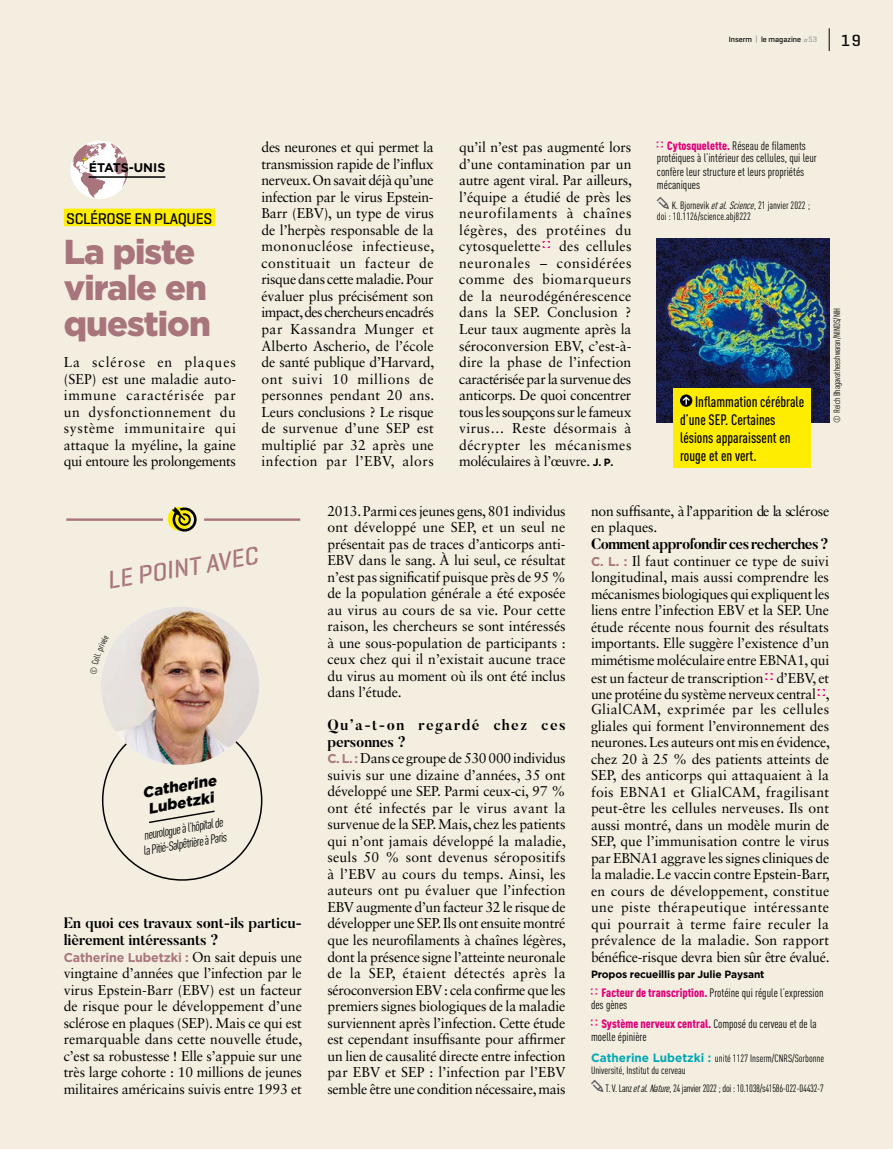
<style>
.page{position:relative;width:893px;height:1149px;background:#fff}
.page>*{position:absolute;margin:0;border:0;box-sizing:border-box;transform-origin:0 0}
.t1{font:900 34.5px/36px "Gotham";letter-spacing:-.025em;color:#a8757d}
.t2{font:italic 500 25.65px "Geogrotesque Stencil A";color:#a8757d}
.t3{font:500 16.5px "Geogrotesque Stencil A";color:#000}
.t4{font:500 15.9px "Geogrotesque Stencil A";letter-spacing:-.025em;color:#000}
.t5{font:500 condensed 15px/18px "DINOT";color:#000}
.t6{font:700 15px/16.5px "Butler";letter-spacing:-.01em;color:#000}
.t7{font:700 15px/16.5px "Butler";letter-spacing:.095em;color:#000}
.t8{font:700 15px "Butler";letter-spacing:-.035em;color:#000}
.t9{font:italic 900 15px/16.5px "Gotham";color:#000}
.t10{font:14.25px/16.5px "Sabon LT Std";letter-spacing:-.01em;color:#000;text-align:justify}
.t11{font:italic condensed 12.75px/15px "DINOT";color:#000}
.t12{font:700 12.75px "Gotham";letter-spacing:-.01em;color:#a8757d}
.t13{font:700 12.45px "Gotham";color:#000}
.t14{font:condensed 12px/13.2px "DINOT";color:#000}
.t15{font:condensed 10.5px/11.9px "DINOT";color:#000}
.t16{font:condensed 10.5px "DINOT";letter-spacing:-.025em;color:#000}
.t17{font:700 10.5px "Gotham";letter-spacing:-.015em;color:#000}
.t18{font:500 10.5px "Geogrotesque Stencil A";color:#ffed00}
.t19{font:condensed 9px "DINOT";color:#000}
.t20{font:500 7.95px "Geogrotesque Stencil A";color:#000}
.s1{color:#9c9e9f}
.s2{color:#e2007a}
.s3{font-weight:900;color:#e2007a}
.s4{font-style:italic}
.s5{font-family:"Gotham";font-weight:700;font-size:10.5px}
.s6{font-family:"Gotham";font-weight:700;font-size:12.75px;color:#a8757d}
.s7{font-family:"Gotham";font-weight:700;font-stretch:normal;font-size:12px;color:#00a8b5}
.s8{font-family:"Sabon LT Std";font-weight:400;font-size:14.25px;color:#000}
</style>
<div class="page">
<div style="left:0;top:0;width:893px;height:1148px;background:#f3eee0"></div>
<hr style="left:66px;top:518px;width:97px;height:2px;background:#a8757d">
<hr style="left:204px;top:518px;width:96px;height:2px;background:#a8757d">
<div style="left:168px;top:507px;width:23px;height:23px;background:#ffed00;border-radius:50%"></div>
<svg style="left:172px;top:507px;width:25px;height:24px"></svg>
<svg style="left:149px;top:810px;width:66px;height:13px"></svg>
<div style="left:70px;top:141px;width:59px;height:58px;border:1px solid #fff;border-radius:50%"></div>
<svg style="left:73px;top:143px;width:55px;height:55px"></svg>
<hr style="left:89px;top:176px;width:76px;height:2px;background:#000">
<img style="left:101px;top:606px;width:158px;height:158px;border-radius:79px">
<div style="left:64px;top:208px;width:151px;height:15px;background:#ffed00"></div>
<hr style="left:64px;top:223px;width:151px;height:3px;background:#ffed00">
<img style="left:657px;top:239px;width:172px;height:183px">
<div style="left:674px;top:388px;width:137px;height:79px;background:#ffed00"></div>
<svg style="left:680px;top:394px;width:12px;height:12px"></svg>
<svg style="left:682px;top:396px;width:8px;height:8px"></svg>
<svg style="left:829px;top:28px;width:1px;height:23px"></svg>
<svg style="left:102px;top:651px;width:7px;height:23px"></svg>
<p class="t20" style="left:729px;top:34px;width:90px">Inserm <span class="s1">|</span> le magazine <span class="s1">#53</span></p>
<p class="t3" style="left:841px;top:30px;width:21px">19</p>
<p class="t14" style="left:657px;top:139px;width:161px"><span class="s2">✔</span> <span class="s3">Cytosquelette.</span> Réseau de filaments protéiques à l’intérieur des cellules, qui leur confère leur structure et leurs propriétés mécaniques</p>
<p class="t15" style="left:657px;top:200px;width:155px;line-height:10.5px;text-indent:15px">K. Bjornevik <span class="s4">etal.Science</span>, 21 janvier 2022 ; doi : 10.1126/science.abj8222</p>
<p class="t10" style="left:261px;top:139px;width:174px">des neurones et qui permet la transmission rapide de l’influx nerveux. On savait déjà qu’une infection par le virus Epstein-Barr (EBV), un type de virus de l’herpès responsable de la mononucléose infectieuse, constituait un facteur de risque dans cette maladie. Pour évaluer plus précisément son impact, des chercheurs encadrés par Kassandra Munger et Alberto Ascherio, de l’école de santé publique d’Harvard, ont suivi 10 millions de personnes pendant 20 ans.<br>Leurs conclusions ? Le risque de survenue d’une SEP est multiplié par 32 après une infection par l’EBV, alors</p>
<p class="t10" style="left:459px;top:139px;width:174px">qu’il n’est pas augmenté lors d’une contamination par un autre agent viral. Par ailleurs, l’équipe a étudié de près les neurofilaments à chaînes légères, des protéines du cytosquelette<span class="s2">✓</span> des cellules neuronales – considérées comme des biomarqueurs de la neurodégénérescence dans la SEP. Conclusion ?<br>Leur taux augmente après la séroconversion EBV, c’est-à&shy;dire la phase de l’infection caractérisée par la survenue des anticorps. De quoi concentrer tous les soupçons sur le fameux virus… Reste désormais à décrypter les mécanismes moléculaires à l’œuvre. <span class="s5">J. P.</span></p>
<p class="t10" style="left:327px;top:502px;width:240px">2013. Parmi ces jeunes gens, 801 individus ont développé une SEP, et un seul ne présentait pas de traces d’anticorps anti-EBV dans le sang. À lui seul, ce résultat n’est pas significatif puisque près de 95 % de la population générale a été exposée au virus au cours de sa vie. Pour cette raison, les chercheurs se sont intéressés à une sous-population de participants : ceux chez qui il n’existait aucune trace du virus au moment où ils ont été inclus dans l’étude.</p>
<p class="t7" style="left:327px;top:716px;width:240px">Qu’a-t-on regardé chez ces personnes ?</p>
<p class="t10" style="left:327px;top:749px;width:240px"><span class="s6">C. L. :</span> Dans ce groupe de 530 000 individus suivis sur une dizaine d’années, 35 ont développé une SEP. Parmi ceux-ci, 97 % ont été infectés par le virus avant la survenue de la SEP. Mais, chez les patients qui n’ont jamais développé la maladie, seuls 50 % sont devenus séropositifs à l’EBV au cours du temps. Ainsi, les auteurs ont pu évaluer que l’infection EBV augmente d’un facteur 32 le risque de développer une SEP. Ils ont ensuite montré que les neurofilaments à chaînes légères, dont la présence signe l’atteinte neuronale de la SEP, étaient détectés après la séroconversion EBV : cela confirme que les premiers signes biologiques de la maladie surviennent après l’infection. Cette étude est cependant insuffisante pour affirmer un lien de causalité directe entre infection par EBV et SEP : l’infection par l’EBV semble être une condition nécessaire, mais</p>
<p class="t18" style="left:82px;top:153px;width:7px">+</p>
<p class="t13" style="left:89px;top:159px;width:78px">ÉTATS-UNIS</p>
<p class="t4" style="left:66px;top:208px;width:147px">SCLÉROSE EN PLAQUES</p>
<h1 class="t1" style="left:64px;top:233px;width:149px">La piste virale en question</h1>
<p class="t10" style="left:64px;top:353px;width:174px">La sclérose en plaques (SEP) est une maladie auto&shy;immune caractérisée par un dysfonctionnement du système immunitaire qui attaque la myéline, la gaine qui entoure les prolongements</p>
<p class="t19" style="left:832px;top:422px;width:116px;rotate:-90deg">© Reich Bhagavatheeshwaran/NINDS/NIH</p>
<p class="t5" style="left:680px;top:392px;width:126px;text-indent:15px">Inflammation cérébrale d’une SEP. Certaines lésions apparaissent en rouge et en vert.</p>
<p class="t10" style="left:591px;top:502px;width:240px">non suffisante, à l’apparition de la sclérose en plaques.</p>
<p class="t8" style="left:591px;top:534px;width:239px">Comment approfondir ces recherches?</p>
<p class="t10" style="left:591px;top:552px;width:240px"><span class="s6">C. L. :</span> Il faut continuer ce type de suivi longitudinal, mais aussi comprendre les mécanismes biologiques qui expliquent les liens entre l’infection EBV et la SEP. Une étude récente nous fournit des résultats importants. Elle suggère l’existence d’un mimétisme moléculaire entre EBNA1, qui est un facteur de transcription<span class="s2">✓</span> d’EBV, et une protéine du système nerveux central<span class="s2">✓</span>, GlialCAM, exprimée par les cellules gliales qui forment l’environnement des neurones.Les auteurs ont mis en évidence, chez 20 à 25 % des patients atteints de SEP, des anticorps qui attaquaient à la fois EBNA1 et GlialCAM, fragilisant peut-être les cellules nerveuses. Ils ont aussi montré, dans un modèle murin de SEP, que l’immunisation contre le virus par EBNA1 aggrave les signes cliniques de la maladie.Le vaccin contre Epstein-Barr, en cours de développement, constitue une piste thérapeutique intéressante qui pourrait à terme faire reculer la prévalence de la maladie. Son rapport bénéfice-risque devra bien sûr être évalué.</p>
<p class="t17" style="left:591px;top:967px;width:175px">Propos recueillis par Julie Paysant</p>
<p class="t14" style="left:591px;top:985px;width:234px;line-height:12.6px"><span class="s2">✔</span> <span class="s3">Facteur de transcription.</span> Protéine qui régule l’expression des gènes</p>
<p class="t14" style="left:591px;top:1017px;width:227px;line-height:12.6px"><span class="s2">✔</span> <span class="s3">Système nerveux central.</span> Composé du cerveau et de la moelle épinière</p>
<p class="t15" style="left:591px;top:1052px;width:235px"><span class="s7">Catherine Lubetzki :</span> unité 1127 Inserm/CNRS/Sorbonne<br>Université, Institut du cerveau</p>
<p class="t16" style="left:605px;top:1081px;width:220px">T. V. Lanz<span class="s4">etal.Nature</span>, 24 janvier 2022 ; doi : 10.1038/s41586-022-04432-7</p>
<h2 class="t2" style="left:104px;top:565px;width:154px;rotate:-10deg">LE POINT AVEC</h2>
<p class="t9" style="left:141px;top:784px;width:76px;rotate:-10deg">Catherine<br>Lubetzki</p>
<p class="t11" style="left:139px;top:828px;width:86px;rotate:-10deg">neurologue à l’hôpital de la Pitié-Salpêtrière à Paris</p>
<p class="t6" style="left:64px;top:914px;width:240px">En quoi ces travaux sont-ils particu&shy;lièrement intéressants ?</p>
<p class="t12" style="left:64px;top:948px;width:240px">Catherine Lubetzki : <span class="s8">On sait depuis une</span></p>
<p class="t10" style="left:64px;top:964px;width:240px">vingtaine d’années que l’infection par le virus Epstein-Barr (EBV) est un facteur de risque pour le développement d’une sclérose en plaques (SEP). Mais ce qui est remarquable dans cette nouvelle étude, c’est sa robustesse ! Elle s’appuie sur une très large cohorte : 10 millions de jeunes militaires américains suivis entre 1993 et</p>
</div>
